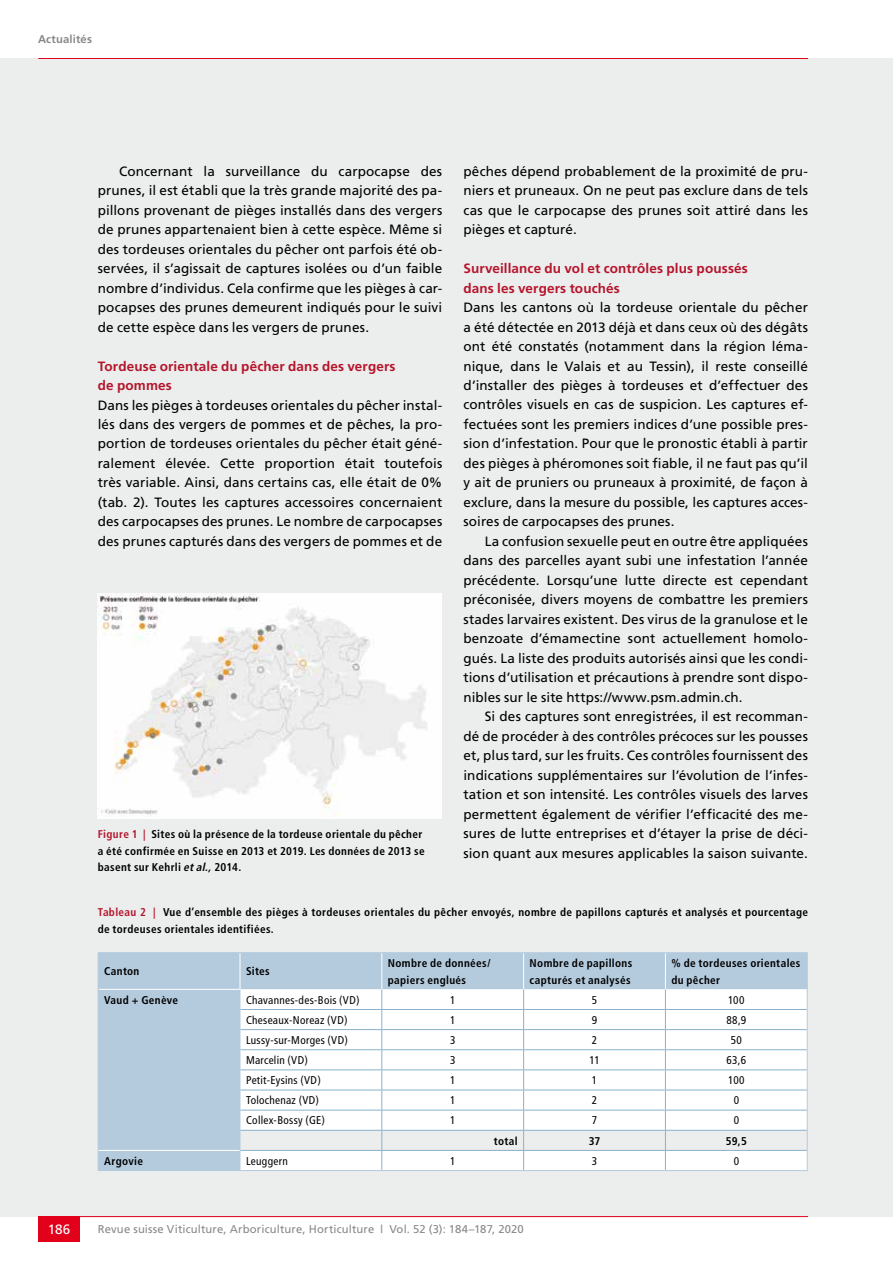
<style>
.page{position:relative;width:893px;height:1263px;background:#fff}
.page>*{position:absolute;margin:0;border:0;box-sizing:border-box;transform-origin:0 0}
.t1{font:13.5px/19.5px "Frutiger";letter-spacing:.01em;color:#000;text-align:justify}
.t2{font:700 13.5px/19.5px "Frutiger";letter-spacing:.01em;color:#b5152b}
.t3{font:13.5px "Frutiger";color:#fff}
.t4{font:700 condensed 11.25px/16.5px "Frutiger";letter-spacing:.03em;color:#000}
.t5{font:condensed 11.25px "Frutiger";letter-spacing:.025em;color:#000}
.t6{font:11.25px "Frutiger";letter-spacing:.015em;color:#87888a}
.t7{font:700 11.25px "Frutiger";letter-spacing:.015em;color:#87888a}
.s1{color:#b5152b}
.s2{font-style:italic}
</style>
<div class="page">
<div style="left:0;top:58px;width:893px;height:1158px;background:#eceded"></div>
<hr style="left:38px;top:1216px;width:770px;height:1px;background:#e2001a">
<div style="left:38px;top:1216px;width:42px;height:26px;background:#e2001a"></div>
<hr style="left:38px;top:58px;width:770px;height:1px;background:#e2001a">
<div style="left:99px;top:953px;width:708px;height:217px;background:#b4cbde"></div>
<hr style="left:99px;top:989px;width:141px;height:1px;background:#fff">
<hr style="left:98px;top:1130px;width:142px;height:1px;background:#b4cbde">
<hr style="left:381px;top:953px;width:1px;height:36px;background:#fff">
<hr style="left:523px;top:953px;width:1px;height:36px;background:#fff">
<hr style="left:665px;top:953px;width:1px;height:36px;background:#fff">
<hr style="left:240px;top:953px;width:1px;height:36px;background:#fff">
<hr style="left:98px;top:952px;width:142px;height:1px;background:#b4cbde">
<hr style="left:98px;top:953px;width:1px;height:36px;background:#b4cbde">
<hr style="left:240px;top:952px;width:142px;height:1px;background:#b4cbde">
<hr style="left:382px;top:952px;width:142px;height:1px;background:#b4cbde">
<hr style="left:524px;top:952px;width:141px;height:1px;background:#b4cbde">
<hr style="left:665px;top:952px;width:143px;height:1px;background:#b4cbde">
<svg style="left:98px;top:989px;width:1px;height:181px"></svg>
<svg style="left:240px;top:989px;width:568px;height:181px;background:#f6f9fa"></svg>
<hr style="left:98px;top:1170px;width:142px;height:1px;background:#b4cbde">
<hr style="left:240px;top:1170px;width:142px;height:1px;background:#b4cbde">
<hr style="left:382px;top:1170px;width:142px;height:1px;background:#b4cbde">
<hr style="left:524px;top:1170px;width:141px;height:1px;background:#b4cbde">
<hr style="left:665px;top:1170px;width:143px;height:1px;background:#b4cbde">
<hr style="left:807px;top:953px;width:1px;height:36px;background:#b4cbde">
<hr style="left:99px;top:1150px;width:141px;height:1px;background:#fff">
<img style="left:98px;top:593px;width:344px;height:226px">
<p class="t7" style="left:38px;top:32px;width:56px">Actualités</p>
<p class="t1" style="left:98px;top:161px;width:346px;text-indent:21px">Concernant la surveillance du carpocapse des prunes, il est établi que la très grande majorité des pa&shy;pillons provenant de pièges installés dans des vergers de prunes appartenaient bien à cette espèce. Même si des tordeuses orientales du pêcher ont parfois été ob&shy;servées, il s’agissait de captures isolées ou d’un faible nombre d’individus. Cela confirme que les pièges à car&shy;pocapses des prunes demeurent indiqués pour le suivi de cette espèce dans les vergers de prunes.</p>
<p class="t2" style="left:98px;top:356px;width:299px">Tordeuse orientale du pêcher dans des vergers de pommes</p>
<p class="t1" style="left:98px;top:395px;width:346px">Dans les pièges à tordeuses orientales du pêcher instal&shy;lés dans des vergers de pommes et de pêches, la pro&shy;portion de tordeuses orientales du pêcher était géné&shy;ralement élevée. Cette proportion était toutefois très variable. Ainsi, dans certains cas, elle était de 0% (tab. 2). Toutes les captures accessoires concernaient des carpocapses des prunes. Le nombre de carpocapses des prunes capturés dans des vergers de pommes et de</p>
<p class="t4" style="left:98px;top:826px;width:328px"><span class="s1">Figure 1 |</span> Sites où la présence de la tordeuse orientale du pêcher a été confirmée en Suisse en 2013 et 2019. Les données de 2013 se basent sur Kehrli <span class="s2">et al.,</span> 2014.</p>
<p class="t1" style="left:463px;top:161px;width:346px">pêches dépend probablement de la proximité de pru&shy;niers et pruneaux. On ne peut pas exclure dans de tels cas que le carpocapse des prunes soit attiré dans les pièges et capturé.</p>
<p class="t2" style="left:463px;top:258px;width:286px">Surveillance du vol et contrôles plus poussés dans les vergers touchés</p>
<p class="t1" style="left:463px;top:297px;width:346px">Dans les cantons où la tordeuse orientale du pêcher a été détectée en 2013 déjà et dans ceux où des dégâts ont été constatés (notamment dans la région léma&shy;nique, dans le Valais et au Tessin), il reste conseillé d’installer des pièges à tordeuses et d’effectuer des contrôles visuels en cas de suspicion. Les captures ef&shy;fectuées sont les premiers indices d’une possible pres&shy;sion d’infestation. Pour que le pronostic établi à partir des pièges à phéromones soit fiable, il ne faut pas qu’il y ait de pruniers ou pruneaux à proximité, de façon à exclure, dans la mesure du possible, les captures acces&shy;soires de carpocapses des prunes.</p>
<p class="t1" style="left:463px;top:531px;width:346px;text-indent:21px">La confusion sexuelle peut en outre être appliquées dans des parcelles ayant subi une infestation l’année précédente. Lorsqu’une lutte directe est cependant préconisée, divers moyens de combattre les premiers stades larvaires existent. Des virus de la granulose et le benzoate d’émamectine sont actuellement homolo&shy;gués. La liste des produits autorisés ainsi que les condi&shy;tions d’utilisation et précautions à prendre sont dispo&shy;nibles sur le site https://www.psm.admin.ch.</p>
<p class="t1" style="left:463px;top:707px;width:346px;text-indent:21px">Si des captures sont enregistrées, il est recomman&shy;dé de procéder à des contrôles précoces sur les pousses et, plus tard, sur les fruits. Ces contrôles fournissent des indications supplémentaires sur l’évolution de l’infes&shy;tation et son intensité. Les contrôles visuels des larves permettent également de vérifier l’efficacité des me&shy;sures de lutte entreprises et d’étayer la prise de déci&shy;sion quant aux mesures applicables la saison suivante.</p>
<p class="t4" style="left:98px;top:904px;width:712px"><span class="s1">Tableau 2 |</span> Vue d’ensemble des pièges à tordeuses orientales du pêcher envoyés, nombre de papillons capturés et analysés et pourcentage de tordeuses orientales identifiées.</p>
<p class="t4" style="left:104px;top:963px;width:37px">Canton</p>
<p class="t4" style="left:246px;top:963px;width:25px">Sites</p>
<p class="t4" style="left:388px;top:955px;width:104px">Nombre de données/ papiers englués</p>
<p class="t4" style="left:530px;top:955px;width:104px">Nombre de papillons capturés et analysés</p>
<p class="t4" style="left:671px;top:955px;width:130px">% de tordeuses orientales du pêcher</p>
<p class="t4" style="left:104px;top:991px;width:76px">Vaud + Genève</p>
<p class="t5" style="left:246px;top:993px;width:115px">Chavannes-des-Bois (VD)</p>
<p class="t5" style="left:450px;top:993px;width:7px">1</p>
<p class="t5" style="left:592px;top:993px;width:7px">5</p>
<p class="t5" style="left:728px;top:993px;width:18px">100</p>
<p class="t5" style="left:246px;top:1013px;width:103px">Cheseaux-Noreaz (VD)</p>
<p class="t5" style="left:450px;top:1013px;width:7px">1</p>
<p class="t5" style="left:592px;top:1013px;width:7px">9</p>
<p class="t5" style="left:726px;top:1013px;width:21px">88,9</p>
<p class="t5" style="left:246px;top:1033px;width:103px">Lussy-sur-Morges (VD)</p>
<p class="t5" style="left:450px;top:1033px;width:7px">3</p>
<p class="t5" style="left:592px;top:1033px;width:7px">2</p>
<p class="t5" style="left:731px;top:1033px;width:13px">50</p>
<p class="t5" style="left:246px;top:1053px;width:63px">Marcelin (VD)</p>
<p class="t5" style="left:450px;top:1053px;width:7px">3</p>
<p class="t5" style="left:589px;top:1053px;width:12px">11</p>
<p class="t5" style="left:726px;top:1053px;width:21px">63,6</p>
<p class="t5" style="left:246px;top:1074px;width:76px">Petit-Eysins (VD)</p>
<p class="t5" style="left:450px;top:1074px;width:7px">1</p>
<p class="t5" style="left:592px;top:1074px;width:7px">1</p>
<p class="t5" style="left:728px;top:1074px;width:18px">100</p>
<p class="t5" style="left:246px;top:1094px;width:75px">Tolochenaz (VD)</p>
<p class="t5" style="left:450px;top:1094px;width:7px">1</p>
<p class="t5" style="left:592px;top:1094px;width:7px">2</p>
<p class="t5" style="left:734px;top:1094px;width:7px">0</p>
<p class="t5" style="left:246px;top:1114px;width:81px">Collex-Bossy (GE)</p>
<p class="t5" style="left:450px;top:1114px;width:7px">1</p>
<p class="t5" style="left:592px;top:1114px;width:7px">7</p>
<p class="t5" style="left:734px;top:1114px;width:7px">0</p>
<p class="t4" style="left:494px;top:1132px;width:25px">total</p>
<p class="t4" style="left:589px;top:1132px;width:13px">37</p>
<p class="t4" style="left:726px;top:1132px;width:23px">59,5</p>
<p class="t4" style="left:104px;top:1152px;width:40px">Argovie</p>
<p class="t5" style="left:246px;top:1154px;width:43px">Leuggern</p>
<p class="t5" style="left:450px;top:1154px;width:7px">1</p>
<p class="t5" style="left:592px;top:1154px;width:7px">3</p>
<p class="t5" style="left:734px;top:1154px;width:7px">0</p>
<p class="t3" style="left:48px;top:1221px;width:24px">186</p>
<p class="t6" style="left:98px;top:1223px;width:428px">Revue suisse Viticulture, Arboriculture, Horticulture | Vol. 52 (3): 184–187, 2020</p>
</div>
